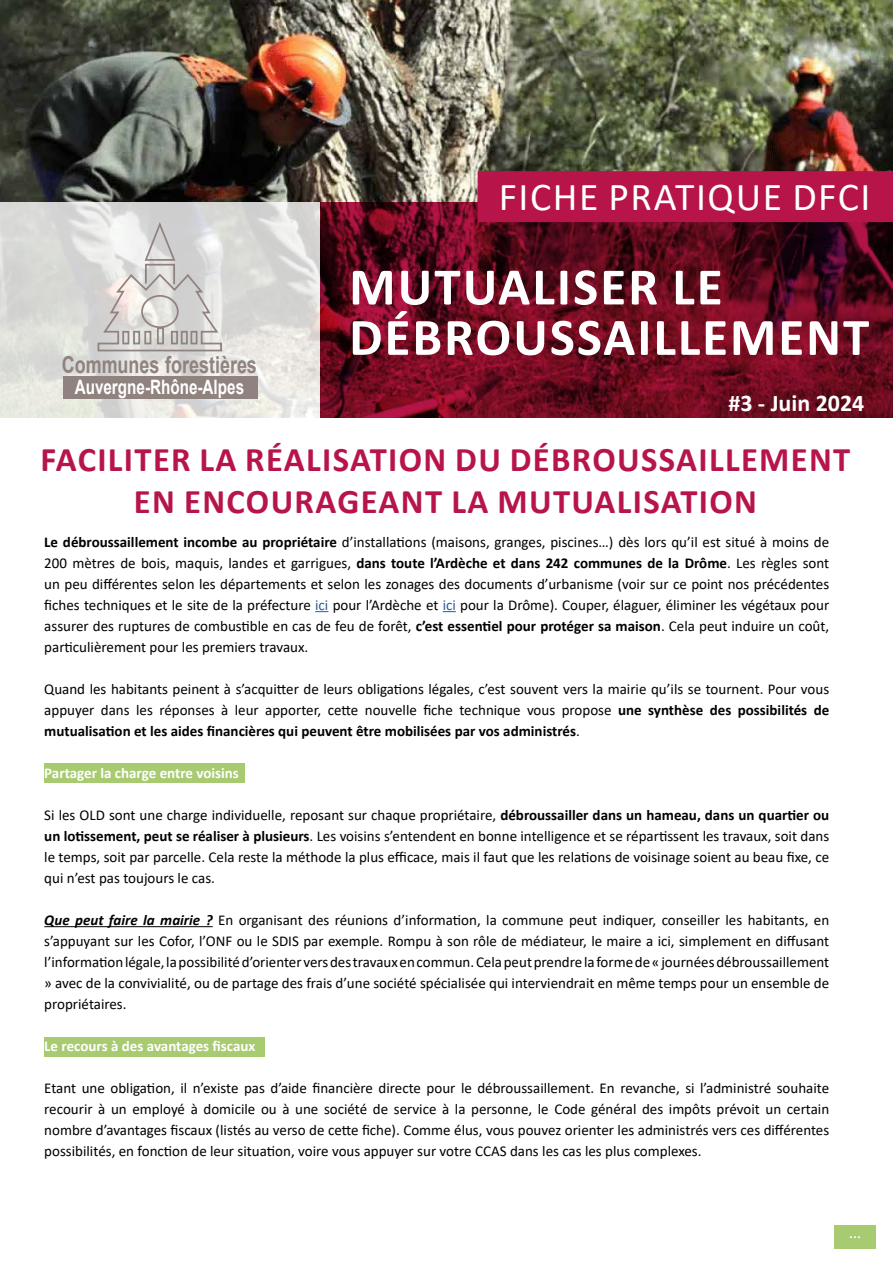
<style>
.page{position:relative;width:893px;height:1263px;background:#fff}
.page>*{position:absolute;margin:0;border:0;box-sizing:border-box;transform-origin:0 0}
.t1{font:700 53.1px/50.4px "Calibri";letter-spacing:.035em;color:#fff}
.t2{font:39.6px "Calibri";letter-spacing:.04em;color:#fff}
.t3{font:700 34.65px/41.5px "Calibri";letter-spacing:.04em;color:#b7154a;text-align:center}
.t4{font:700 24px "Calibri";color:#fff}
.t5{font:700 23.4px "Arial";color:#8f827f;scale:.77 1}
.t6{font:700 19.8px "Arial";color:#fff;scale:.77 1}
.t7{font:15px/21px "Calibri";color:#000;text-align:justify}
.t8{font:700 15px "Calibri";color:#fff}
.s1{font-weight:700}
.s2{color:#275b9b}
.s3{font-weight:700;font-style:italic}
</style>
<div class="page">
<img style="left:0;top:0;width:893px;height:202px">
<svg style="left:320px;top:202px;width:573px;height:215px;background:#630a1e"></svg>
<svg style="left:0;top:202px;width:320px;height:216px;background:#ddddda"></svg>
<svg style="left:97px;top:220px;width:126px;height:132px;background:#d8d6d4"></svg>
<div style="left:171px;top:331px;width:7px;height:13px;border:2px solid #8f827f"></div>
<div style="left:144px;top:331px;width:7px;height:13px;border:2px solid #8f827f"></div>
<div style="left:157px;top:327px;width:7px;height:17px;border:2px solid #8f827f"></div>
<div style="left:141px;top:295px;width:38px;height:33px;border:2px solid #8f827f;border-radius:50%"></div>
<div style="left:63px;top:376px;width:194px;height:23px;background:#90827f"></div>
<div style="left:478px;top:171px;width:415px;height:51px;background:#b7154a"></div>
<div style="left:44px;top:1037px;width:221px;height:20px;background:#a8ca71"></div>
<div style="left:44px;top:763px;width:201px;height:20px;background:#a8ca71"></div>
<svg style="left:315px;top:611px;width:13px;height:1px"></svg>
<svg style="left:443px;top:611px;width:13px;height:1px"></svg>
<hr style="left:44px;top:926px;width:169px;height:1px;background:#000">
<div style="left:834px;top:1225px;width:42px;height:23px;background:#a8ca71"></div>
<h3 class="t5" style="left:62px;top:348px;width:255px">Communes forestières</h3>
<h3 class="t6" style="left:75px;top:373px;width:222px">Auvergne-Rhône-Alpes</h3>
<h2 class="t2" style="left:499px;top:169px;width:373px">FICHE PRATIQUE DFCI</h2>
<h1 class="t1" style="left:349px;top:261px;width:522px">MUTUALISER LE<br>DÉBROUSSAILLEMENT</h1>
<h3 class="t4" style="left:728px;top:386px;width:138px">#3 - Juin 2024</h3>
<h3 class="t3" style="left:41px;top:439px;width:811px">FACILITER LA RÉALISATION DU DÉBROUSSAILLEMENT<br>EN ENCOURAGEANT LA MUTUALISATION</h3>
<p class="t7" style="left:44px;top:531px;width:786px"><span class="s1">Le débroussaillement incombe au propriétaire</span> d’installations (maisons, granges, piscines…) dès lors qu’il est situé à moins de 200 mètres de bois, maquis, landes et garrigues, <span class="s1">dans toute l’Ardèche et dans 242 communes de la Drôme</span>. Les règles sont un peu différentes selon les départements et selon les zonages des documents d’urbanisme (voir sur ce point nos précédentes fiches techniques et le site de la préfecture <span class="s2">ici</span> pour l’Ardèche et <span class="s2">ici</span> pour la Drôme). Couper, élaguer, éliminer les végétaux pour assurer des ruptures de combustible en cas de feu de forêt, <span class="s1">c’est essentiel pour protéger sa maison</span>. Cela peut induire un coût, particulièrement pour les premiers travaux.</p>
<p class="t7" style="left:44px;top:678px;width:786px">Quand les habitants peinent à s’acquitter de leurs obligations légales, c’est souvent vers la mairie qu’ils se tournent. Pour vous appuyer dans les réponses à leur apporter, cette nouvelle fiche technique vous propose <span class="s1">une synthèse des possibilités de mutualisation et les aides financières qui peuvent être mobilisées par vos administrés</span>.</p>
<p class="t8" style="left:44px;top:762px;width:196px">Partager la charge entre voisins</p>
<p class="t7" style="left:44px;top:804px;width:786px">Si les OLD sont une charge individuelle, reposant sur chaque propriétaire, <span class="s1">débroussailler dans un hameau, dans un quartier ou un lotissement, peut se réaliser à plusieurs</span>. Les voisins s’entendent en bonne intelligence et se répartissent les travaux, soit dans le temps, soit par parcelle. Cela reste la méthode la plus efficace, mais il faut que les relations de voisinage soient au beau fixe, ce qui n’est pas toujours le cas.</p>
<p class="t7" style="left:44px;top:909px;width:786px"><span class="s3">Que peut faire la mairie ?</span> En organisant des réunions d’information, la commune peut indiquer, conseiller les habitants, en s’appuyant sur les Cofor, l’ONF ou le SDIS par exemple. Rompu à son rôle de médiateur, le maire a ici, simplement en diffusant l’information légale, la possibilité d’orienter vers des travaux en commun. Cela peut prendre la forme de « journées débroussaillement » avec de la convivialité, ou de partage des frais d’une société spécialisée qui interviendrait en même temps pour un ensemble de propriétaires.</p>
<p class="t8" style="left:44px;top:1035px;width:213px">Le recours à des avantages fiscaux</p>
<p class="t7" style="left:44px;top:1077px;width:786px">Etant une obligation, il n’existe pas d’aide financière directe pour le débroussaillement. En revanche, si l’administré souhaite recourir à un employé à domicile ou à une société de service à la personne, le Code général des impôts prévoit un certain nombre d’avantages fiscaux (listés au verso de cette fiche). Comme élus, vous pouvez orienter les administrés vers ces différentes possibilités, en fonction de leur situation, voire vous appuyer sur votre CCAS dans les cas les plus complexes.</p>
</div>
